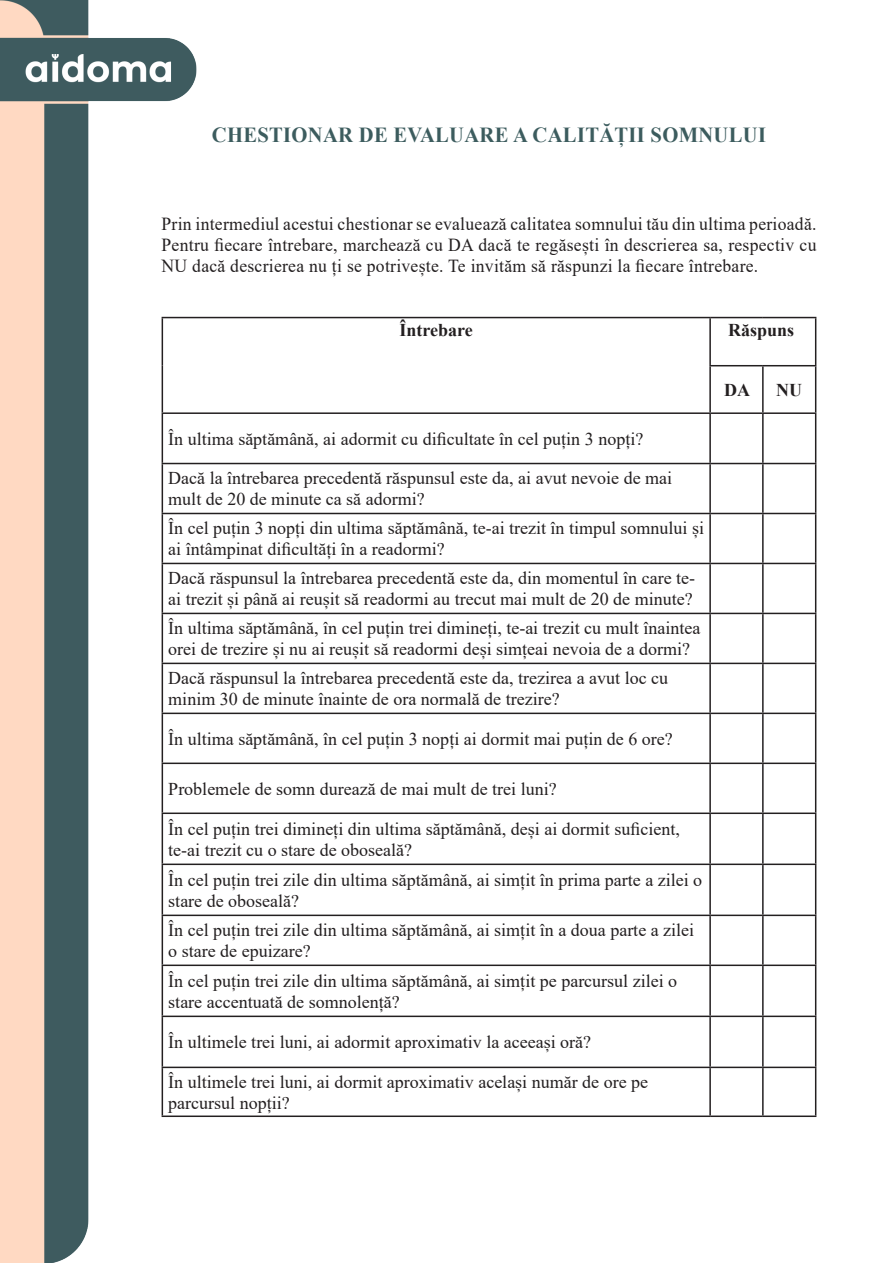
<style>
.page{position:relative;width:893px;height:1263px;background:#fff}
.page>*{position:absolute;margin:0;border:0;box-sizing:border-box;transform-origin:0 0}
.t1{font:700 21.45px "Times New Roman";letter-spacing:.015em;color:#3c5c5e;scale:.96 1}
.t2{font:18.3px/21px "Times New Roman";letter-spacing:.015em;color:#231f20;text-align:justify;scale:.96 1}
.t3{font:18px/21px "Times New Roman";color:#231f20}
.t4{font:700 18px "Times New Roman";color:#231f20}
</style>
<div class="page">
<img style="left:0;top:0;width:817px;height:1263px">
<hr style="left:162px;top:317px;width:548px;height:1px;background:#231f20">
<hr style="left:162px;top:318px;width:1px;height:48px;background:#231f20">
<hr style="left:710px;top:317px;width:53px;height:1px;background:#231f20">
<hr style="left:709px;top:318px;width:2px;height:47px;background:#231f20">
<hr style="left:763px;top:317px;width:53px;height:1px;background:#231f20">
<hr style="left:815px;top:318px;width:1px;height:47px;background:#231f20">
<hr style="left:162px;top:366px;width:1px;height:46px;background:#231f20">
<hr style="left:709px;top:365px;width:54px;height:1px;background:#231f20">
<hr style="left:709px;top:366px;width:2px;height:46px;background:#231f20">
<hr style="left:763px;top:365px;width:53px;height:1px;background:#231f20">
<hr style="left:762px;top:366px;width:2px;height:46px;background:#231f20">
<hr style="left:815px;top:366px;width:1px;height:46px;background:#231f20">
<hr style="left:162px;top:412px;width:548px;height:2px;background:#231f20">
<hr style="left:162px;top:414px;width:1px;height:49px;background:#231f20">
<hr style="left:710px;top:412px;width:53px;height:2px;background:#231f20">
<hr style="left:709px;top:414px;width:2px;height:49px;background:#231f20">
<hr style="left:763px;top:412px;width:53px;height:2px;background:#231f20">
<hr style="left:762px;top:414px;width:2px;height:49px;background:#231f20">
<hr style="left:815px;top:414px;width:1px;height:49px;background:#231f20">
<hr style="left:162px;top:463px;width:548px;height:1px;background:#231f20">
<hr style="left:162px;top:464px;width:1px;height:49px;background:#231f20">
<hr style="left:710px;top:463px;width:53px;height:1px;background:#231f20">
<hr style="left:709px;top:464px;width:2px;height:49px;background:#231f20">
<hr style="left:763px;top:463px;width:53px;height:1px;background:#231f20">
<hr style="left:762px;top:464px;width:2px;height:49px;background:#231f20">
<hr style="left:815px;top:464px;width:1px;height:49px;background:#231f20">
<hr style="left:162px;top:513px;width:548px;height:1px;background:#231f20">
<hr style="left:162px;top:514px;width:1px;height:49px;background:#231f20">
<hr style="left:710px;top:513px;width:53px;height:1px;background:#231f20">
<hr style="left:709px;top:514px;width:2px;height:49px;background:#231f20">
<hr style="left:763px;top:513px;width:53px;height:1px;background:#231f20">
<hr style="left:762px;top:514px;width:2px;height:49px;background:#231f20">
<hr style="left:815px;top:514px;width:1px;height:49px;background:#231f20">
<hr style="left:162px;top:563px;width:548px;height:1px;background:#231f20">
<hr style="left:162px;top:564px;width:1px;height:49px;background:#231f20">
<hr style="left:710px;top:563px;width:53px;height:1px;background:#231f20">
<hr style="left:709px;top:564px;width:2px;height:49px;background:#231f20">
<hr style="left:763px;top:563px;width:53px;height:1px;background:#231f20">
<hr style="left:762px;top:564px;width:2px;height:49px;background:#231f20">
<hr style="left:815px;top:564px;width:1px;height:49px;background:#231f20">
<hr style="left:162px;top:613px;width:548px;height:1px;background:#231f20">
<hr style="left:162px;top:614px;width:1px;height:49px;background:#231f20">
<hr style="left:710px;top:613px;width:53px;height:1px;background:#231f20">
<hr style="left:709px;top:614px;width:2px;height:49px;background:#231f20">
<hr style="left:763px;top:613px;width:53px;height:1px;background:#231f20">
<hr style="left:762px;top:614px;width:2px;height:49px;background:#231f20">
<hr style="left:815px;top:614px;width:1px;height:49px;background:#231f20">
<hr style="left:162px;top:663px;width:548px;height:1px;background:#231f20">
<hr style="left:162px;top:664px;width:1px;height:49px;background:#231f20">
<hr style="left:710px;top:663px;width:53px;height:1px;background:#231f20">
<hr style="left:709px;top:664px;width:2px;height:49px;background:#231f20">
<hr style="left:763px;top:663px;width:53px;height:1px;background:#231f20">
<hr style="left:762px;top:664px;width:2px;height:49px;background:#231f20">
<hr style="left:815px;top:664px;width:1px;height:49px;background:#231f20">
<hr style="left:162px;top:713px;width:548px;height:1px;background:#231f20">
<hr style="left:162px;top:714px;width:1px;height:48px;background:#231f20">
<hr style="left:710px;top:713px;width:53px;height:1px;background:#231f20">
<hr style="left:709px;top:714px;width:2px;height:48px;background:#231f20">
<hr style="left:763px;top:713px;width:53px;height:1px;background:#231f20">
<hr style="left:762px;top:714px;width:2px;height:48px;background:#231f20">
<hr style="left:815px;top:714px;width:1px;height:48px;background:#231f20">
<hr style="left:162px;top:762px;width:548px;height:2px;background:#231f20">
<hr style="left:162px;top:764px;width:1px;height:48px;background:#231f20">
<hr style="left:710px;top:762px;width:53px;height:2px;background:#231f20">
<hr style="left:709px;top:764px;width:2px;height:48px;background:#231f20">
<hr style="left:763px;top:762px;width:53px;height:2px;background:#231f20">
<hr style="left:762px;top:764px;width:2px;height:48px;background:#231f20">
<hr style="left:815px;top:764px;width:1px;height:48px;background:#231f20">
<hr style="left:162px;top:812px;width:548px;height:2px;background:#231f20">
<hr style="left:162px;top:814px;width:1px;height:49px;background:#231f20">
<hr style="left:710px;top:812px;width:53px;height:2px;background:#231f20">
<hr style="left:709px;top:814px;width:2px;height:49px;background:#231f20">
<hr style="left:763px;top:812px;width:53px;height:2px;background:#231f20">
<hr style="left:762px;top:814px;width:2px;height:49px;background:#231f20">
<hr style="left:815px;top:814px;width:1px;height:49px;background:#231f20">
<hr style="left:162px;top:863px;width:548px;height:2px;background:#231f20">
<hr style="left:162px;top:865px;width:1px;height:49px;background:#231f20">
<hr style="left:710px;top:863px;width:53px;height:2px;background:#231f20">
<hr style="left:709px;top:865px;width:2px;height:49px;background:#231f20">
<hr style="left:763px;top:863px;width:53px;height:2px;background:#231f20">
<hr style="left:762px;top:865px;width:2px;height:49px;background:#231f20">
<hr style="left:815px;top:865px;width:1px;height:49px;background:#231f20">
<hr style="left:162px;top:914px;width:548px;height:2px;background:#231f20">
<hr style="left:162px;top:916px;width:1px;height:48px;background:#231f20">
<hr style="left:710px;top:914px;width:53px;height:2px;background:#231f20">
<hr style="left:709px;top:916px;width:2px;height:48px;background:#231f20">
<hr style="left:763px;top:914px;width:53px;height:2px;background:#231f20">
<hr style="left:762px;top:916px;width:2px;height:48px;background:#231f20">
<hr style="left:815px;top:916px;width:1px;height:48px;background:#231f20">
<hr style="left:162px;top:964px;width:548px;height:2px;background:#231f20">
<hr style="left:162px;top:966px;width:1px;height:49px;background:#231f20">
<hr style="left:710px;top:964px;width:53px;height:2px;background:#231f20">
<hr style="left:709px;top:966px;width:2px;height:49px;background:#231f20">
<hr style="left:763px;top:964px;width:53px;height:2px;background:#231f20">
<hr style="left:762px;top:966px;width:2px;height:49px;background:#231f20">
<hr style="left:815px;top:966px;width:1px;height:49px;background:#231f20">
<hr style="left:162px;top:1015px;width:548px;height:2px;background:#231f20">
<hr style="left:162px;top:1017px;width:1px;height:49px;background:#231f20">
<hr style="left:710px;top:1015px;width:53px;height:2px;background:#231f20">
<hr style="left:709px;top:1017px;width:2px;height:49px;background:#231f20">
<hr style="left:763px;top:1015px;width:53px;height:2px;background:#231f20">
<hr style="left:762px;top:1017px;width:2px;height:49px;background:#231f20">
<hr style="left:815px;top:1017px;width:1px;height:49px;background:#231f20">
<hr style="left:162px;top:1066px;width:548px;height:2px;background:#231f20">
<hr style="left:162px;top:1068px;width:1px;height:47px;background:#231f20">
<hr style="left:710px;top:1066px;width:53px;height:2px;background:#231f20">
<hr style="left:709px;top:1068px;width:2px;height:47px;background:#231f20">
<hr style="left:763px;top:1066px;width:53px;height:2px;background:#231f20">
<hr style="left:762px;top:1068px;width:2px;height:47px;background:#231f20">
<hr style="left:815px;top:1068px;width:1px;height:47px;background:#231f20">
<hr style="left:162px;top:1115px;width:548px;height:2px;background:#231f20">
<hr style="left:710px;top:1115px;width:53px;height:2px;background:#231f20">
<hr style="left:763px;top:1115px;width:53px;height:2px;background:#231f20">
<p class="t1" style="left:212px;top:119px;width:579px">CHESTIONAR DE EVALUARE A CALITĂȚII SOMNULUI</p>
<p class="t2" style="left:162px;top:213px;width:684px">Prin intermediul acestui chestionar se evaluează calitatea somnului tău din ultima perioadă.<br>Pentru fiecare întrebare, marchează cu DA dacă te regăsești în descrierea sa, respectiv cu NU dacă descrierea nu ți se potrivește. Te invităm să răspunzi la fiecare întrebare.</p>
<p class="t4" style="left:400px;top:317px;width:75px">Întrebare</p>
<p class="t3" style="left:168px;top:427px;width:476px">În ultima săptămână, ai adormit cu dificultate în cel puțin 3 nopți?</p>
<p class="t3" style="left:168px;top:467px;width:505px">Dacă la întrebarea precedentă răspunsul este da, ai avut nevoie de mai mult de 20 de minute ca să adormi?</p>
<p class="t3" style="left:168px;top:517px;width:537px">În cel puțin 3 nopți din ultima săptămână, te-ai trezit în timpul somnului și ai întâmpinat dificultăți în a readormi?</p>
<p class="t3" style="left:168px;top:567px;width:528px">Dacă răspunsul la întrebarea precedentă este da, din momentul în care te&shy;ai trezit și până ai reușit să readormi au trecut mai mult de 20 de minute?</p>
<p class="t3" style="left:168px;top:617px;width:533px">În ultima săptămână, în cel puțin trei dimineți, te-ai trezit cu mult înaintea orei de trezire și nu ai reușit să readormi deși simțeai nevoia de a dormi?</p>
<p class="t3" style="left:168px;top:667px;width:501px">Dacă răspunsul la întrebarea precedentă este da, trezirea a avut loc cu minim 30 de minute înainte de ora normală de trezire?</p>
<p class="t3" style="left:168px;top:727px;width:506px">În ultima săptămână, în cel puțin 3 nopți ai dormit mai puțin de 6 ore?</p>
<p class="t3" style="left:168px;top:777px;width:390px">Problemele de somn durează de mai mult de trei luni?</p>
<p class="t3" style="left:168px;top:817px;width:513px">În cel puțin trei dimineți din ultima săptămână, deși ai dormit suficient, te-ai trezit cu o stare de oboseală?</p>
<p class="t3" style="left:168px;top:868px;width:535px">În cel puțin trei zile din ultima săptămână, ai simțit în prima parte a zilei o stare de oboseală?</p>
<p class="t3" style="left:168px;top:919px;width:527px">În cel puțin trei zile din ultima săptămână, ai simțit în a doua parte a zilei o stare de epuizare?</p>
<p class="t3" style="left:168px;top:969px;width:510px">În cel puțin trei zile din ultima săptămână, ai simțit pe parcursul zilei o stare accentuată de somnolență?</p>
<p class="t3" style="left:168px;top:1031px;width:424px">În ultimele trei luni, ai adormit aproximativ la aceeași oră?</p>
<p class="t3" style="left:168px;top:1070px;width:481px">În ultimele trei luni, ai dormit aproximativ același număr de ore pe parcursul nopții?</p>
<p class="t4" style="left:728px;top:317px;width:68px">Răspuns</p>
<p class="t4" style="left:724px;top:377px;width:27px">DA</p>
<p class="t4" style="left:776px;top:377px;width:27px">NU</p>
</div>
